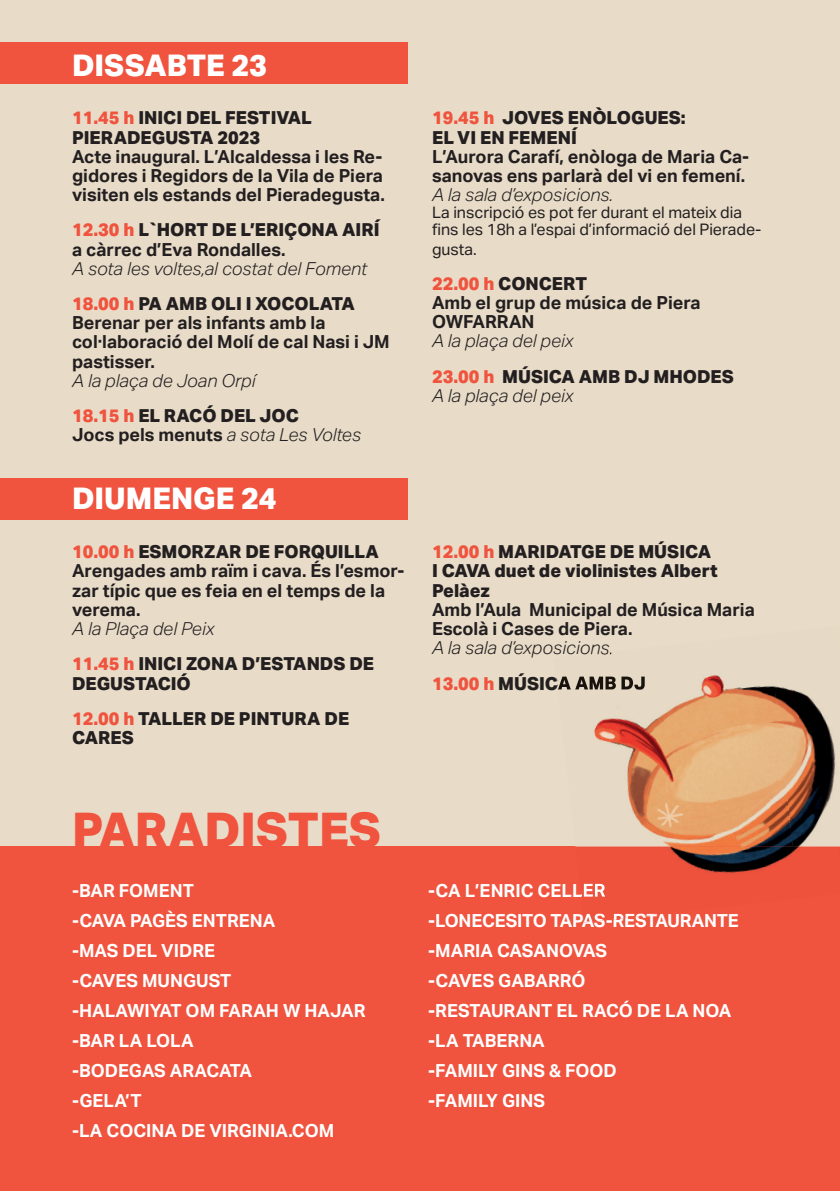
<style>
.page{position:relative;width:840px;height:1191px;background:#fff}
.page>*{position:absolute;margin:0;border:0;box-sizing:border-box;transform-origin:0 0}
.t1{font:800 48px "Aktiv Grotesk";color:#f0533e}
.t2{font:800 30px "Aktiv Grotesk";color:#fff}
.t3{font:700 18px/19.2px "Aktiv Grotesk";color:#231f20}
.t4{font:700 18px/30px "Aktiv Grotesk";color:#fff}
.t5{font:800 18px/19.2px "Aktiv Grotesk";color:#231f20}
.t6{font:italic 300 18px/35.2px "Aktiv Grotesk";color:#231f20}
.t7{font:16px/17px "Aktiv Grotesk";color:#231f20}
.s1{color:#f0533e}
.s2{font-weight:800;color:#f0533e}
.s3{font-weight:800}
.s4{font-weight:800;font-style:normal;color:#f0533e}
.s5{font-weight:800;font-style:normal}
.s6{font-weight:300;font-style:italic}
</style>
<div class="page">
<div style="left:0;top:0;width:839px;height:1191px;background:#e8dcc8"></div>
<div style="left:0;top:42px;width:408px;height:42px;background:#f0533e"></div>
<div style="left:0;top:478px;width:408px;height:42px;background:#f0533e"></div>
<div style="left:0;top:846px;width:839px;height:345px;background:#f0533e"></div>
<img style="left:594px;top:652px;width:174px;height:145px">
<img style="left:768px;top:685px;width:68px;height:161px">
<img style="left:628px;top:797px;width:164px;height:49px">
<img style="left:575px;top:846px;width:264px;height:27px">
<img style="left:584px;top:652px;width:27px;height:5px">
<img style="left:556px;top:673px;width:89px;height:17px">
<img style="left:581px;top:883px;width:24px;height:14px">
<img style="left:584px;top:913px;width:78px;height:9px">
<h2 class="t2" style="left:72px;top:47px;width:196px">DISSABTE 23</h2>
<p class="t5" style="left:72px;top:108px;width:241px"><span class="s1">11.45 h</span> INICI DEL FESTIVAL<br>PIERADEGUSTA 2023</p>
<p class="t3" style="left:72px;top:147px;width:314px">Acte inaugural. L’Alcaldessa i les Re&shy;gidores i Regidors de la Vila de Piera visiten els estands del Pieradegusta.</p>
<p class="t3" style="left:72px;top:221px;width:309px"><span class="s2">12.30 h</span> <span class="s3">L`HORT DE L’ERIÇONA AIRÍ </span>a càrrec d’Eva Rondalles.</p>
<p class="t6" style="left:72px;top:251px;width:296px">A sota les voltes,al costat del Foment<br><span class="s4">18.00 h</span> <span class="s5">PA AMB OLI I XOCOLATA</span></p>
<p class="t3" style="left:72px;top:313px;width:319px">Berenar per als infants amb la col·laboració del Molí de cal Nasi i JM pastisser.</p>
<p class="t6" style="left:72px;top:363px;width:228px">A la plaça de Joan Orpí<br><span class="s4">18.15 h</span> <span class="s5">EL RACÓ DEL JOC</span></p>
<p class="t3" style="left:72px;top:425px;width:290px">Jocs pels menuts <span class="s6">a sota Les Voltes</span></p>
<h2 class="t2" style="left:72px;top:479px;width:206px">DIUMENGE 24</h2>
<p class="t3" style="left:72px;top:542px;width:334px"><span class="s2">10.00 h</span> <span class="s3">ESMORZAR DE FORQUILLA<br></span>Arengades amb raïm i cava. És l’esmor&shy;zar típic que es feia en el temps de la verema.</p>
<p class="t5" style="left:72px;top:610px;width:303px;line-height:35.2px"><span class="s6">A la Plaça del Peix<br></span><span class="s1">11.45 h</span> INICI ZONA D’ESTANDS DE</p>
<p class="t5" style="left:72px;top:665px;width:278px;line-height:35.2px">DEGUSTACIÓ<br><span class="s1">12.00 h</span> TALLER DE PINTURA DE</p>
<p class="t5" style="left:72px;top:727px;width:63px">CARES</p>
<h1 class="t1" style="left:72px;top:799px;width:310px">PARADISTES</h1>
<p class="t5" style="left:432px;top:108px;width:255px"><span class="s1">19.45 h</span> JOVES ENÒLOGUES:<br>EL VI EN FEMENÍ</p>
<p class="t3" style="left:432px;top:147px;width:318px">L’Aurora Carafí, enòloga de Maria Ca&shy;sanovas ens parlarà del vi en femení.</p>
<p class="t6" style="left:432px;top:177px;width:182px">A la sala d’exposicions.</p>
<p class="t7" style="left:432px;top:204px;width:331px">La inscripció es pot fer durant el mateix dia fins les 18h a l’espai d’informació del Pierade-</p>
<p class="t7" style="left:432px;top:240px;width:46px">gusta.</p>
<p class="t3" style="left:432px;top:274px;width:270px"><span class="s2">22.00 h</span> <span class="s3">CONCERT<br></span>Amb el grup de música de Piera<br>OWFARRAN</p>
<p class="t5" style="left:432px;top:323px;width:303px;line-height:35.2px"><span class="s6">A la plaça del peix<br></span><span class="s1">23.00 h</span> MÚSICA AMB DJ MHODES</p>
<p class="t6" style="left:432px;top:378px;width:143px">A la plaça del peix</p>
<p class="t5" style="left:432px;top:542px;width:287px"><span class="s1">12.00 h</span> MARIDATGE DE MÚSICA<br>I CAVA duet de violinistes Albert<br>Pelàez</p>
<p class="t3" style="left:432px;top:600px;width:324px">Amb l’Aula Municipal de Música Maria<br>Escolà i Cases de Piera.</p>
<p class="t6" style="left:432px;top:630px;width:215px">A la sala d’exposicions.<br><span class="s4">13.00 h</span> <span class="s5">MÚSICA AMB DJ</span></p>
<p class="t4" style="left:72px;top:875px;width:295px">-BAR FOMENT<br>-CAVA PAGÈS ENTRENA<br>-MAS DEL VIDRE<br>-CAVES MUNGUST<br>-HALAWIYAT OM FARAH W HAJAR -BAR LA LOLA<br>-BODEGAS ARACATA<br>-GELA’T<br>-LA COCINA DE VIRGINIA.COM</p>
<p class="t4" style="left:428px;top:875px;width:312px">-CA L’ENRIC CELLER<br>-LONECESITO TAPAS-RESTAURANTE -MARIA CASANOVAS<br>-CAVES GABARRÓ<br>-RESTAURANT EL RACÓ DE LA NOA -LA TABERNA<br>-FAMILY GINS &amp; FOOD<br>-FAMILY GINS</p>
</div>
